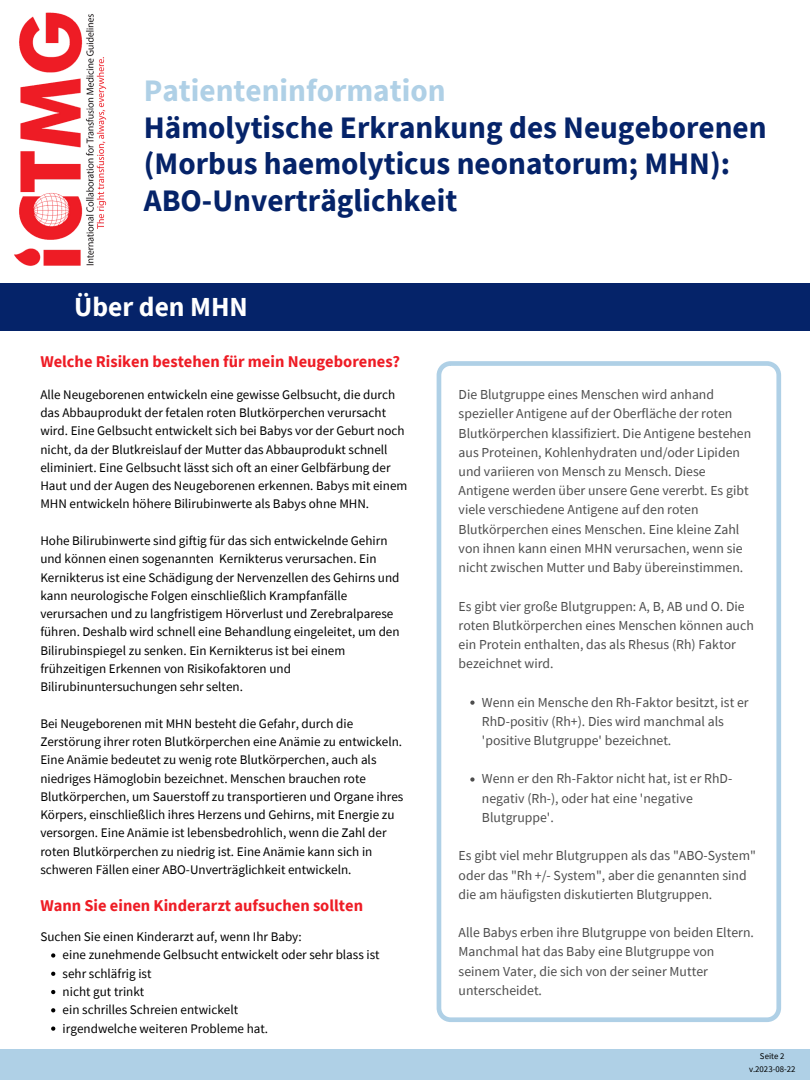
<style>
.page{position:relative;width:810px;height:1080px;background:#fff}
.page>*{position:absolute;margin:0;border:0;box-sizing:border-box;transform-origin:0 0}
.t1{font:700 31.25px/36.6px "Source Sans Pro";color:#052369}
.t2{font:700 31.25px "Source Sans Pro";color:#afd0e6}
.t3{font:700 27.5px "Source Sans Pro";color:#fff}
.t4{font:700 16.44px "Source Sans Pro";color:#ee1c25}
.t5{font:13.75px/19.2px "Source Sans Pro";color:#4d4d4d}
.t6{font:13.12px/18.2px "Source Sans Pro";color:#000}
.t7{font:8.75px "Source Sans Pro";color:#000}
</style>
<div class="page">
<div style="left:0;top:283px;width:810px;height:47px;background:#052369"></div>
<div style="left:0;top:1050px;width:810px;height:30px;background:#afd0e6"></div>
<svg style="left:437px;top:361px;width:344px;height:661px"></svg>
<svg style="left:51px;top:953px;width:4px;height:5px"></svg>
<svg style="left:51px;top:972px;width:4px;height:4px"></svg>
<svg style="left:51px;top:990px;width:4px;height:4px"></svg>
<svg style="left:51px;top:1008px;width:4px;height:4px"></svg>
<svg style="left:51px;top:1027px;width:4px;height:4px"></svg>
<svg style="left:470px;top:701px;width:5px;height:4px"></svg>
<svg style="left:470px;top:777px;width:5px;height:5px"></svg>
<img style="left:14px;top:12px;width:93px;height:254px">
<p class="t2" style="left:144px;top:70px;width:303px">Patienteninformation</p>
<p class="t1" style="left:144px;top:108px;width:624px">Hämolytische Erkrankung des Neugeborenen (Morbus haemolyticus neonatorum; MHN):</p>
<p class="t1" style="left:144px;top:182px;width:315px">ABO-Unverträglichkeit</p>
<p class="t3" style="left:74px;top:289px;width:175px">Über den MHN</p>
<p class="t4" style="left:40px;top:351px;width:361px">Welche Risiken bestehen für mein Neugeborenes?</p>
<p class="t6" style="left:40px;top:385px;width:369px">Alle Neugeborenen entwickeln eine gewisse Gelbsucht, die durch das Abbauprodukt der fetalen roten Blutkörperchen verursacht wird. Eine Gelbsucht entwickelt sich bei Babys vor der Geburt noch nicht, da der Blutkreislauf der Mutter das Abbauprodukt schnell eliminiert. Eine Gelbsucht lässt sich oft an einer Gelbfärbung der Haut und der Augen des Neugeborenen erkennen. Babys mit einem MHN entwickeln höhere Bilirubinwerte als Babys ohne MHN.</p>
<p class="t6" style="left:40px;top:531px;width:361px">Hohe Bilirubinwerte sind giftig für das sich entwickelnde Gehirn und können einen sogenannten Kernikterus verursachen. Ein Kernikterus ist eine Schädigung der Nervenzellen des Gehirns und kann neurologische Folgen einschließlich Krampfanfälle verursachen und zu langfristigem Hörverlust und Zerebralparese führen. Deshalb wird schnell eine Behandlung eingeleitet, um den Bilirubinspiegel zu senken. Ein Kernikterus ist bei einem frühzeitigen Erkennen von Risikofaktoren und Bilirubinuntersuchungen sehr selten.</p>
<p class="t6" style="left:40px;top:714px;width:365px">Bei Neugeborenen mit MHN besteht die Gefahr, durch die Zerstörung ihrer roten Blutkörperchen eine Anämie zu entwickeln.<br>Eine Anämie bedeutet zu wenig rote Blutkörperchen, auch als niedriges Hämoglobin bezeichnet. Menschen brauchen rote Blutkörperchen, um Sauerstoff zu transportieren und Organe ihres Körpers, einschließlich ihres Herzens und Gehirns, mit Energie zu versorgen. Eine Anämie ist lebensbedrohlich, wenn die Zahl der roten Blutkörperchen zu niedrig ist. Eine Anämie kann sich in schweren Fällen einer ABO-Unverträglichkeit entwickeln.</p>
<p class="t4" style="left:40px;top:895px;width:324px">Wann Sie einen Kinderarzt aufsuchen sollten</p>
<p class="t6" style="left:63px;top:946px;width:319px">eine zunehmende Gelbsucht entwickelt oder sehr blass ist</p>
<p class="t6" style="left:63px;top:964px;width:90px">sehr schläfrig ist</p>
<p class="t6" style="left:63px;top:982px;width:83px">nicht gut trinkt</p>
<p class="t6" style="left:63px;top:1001px;width:177px">ein schrilles Schreien entwickelt</p>
<p class="t6" style="left:63px;top:1019px;width:207px">irgendwelche weiteren Probleme hat.</p>
<p class="t6" style="left:40px;top:927px;width:263px">Suchen Sie einen Kinderarzt auf, wenn Ihr Baby:</p>
<p class="t5" style="left:459px;top:385px;width:294px">Die Blutgruppe eines Menschen wird anhand spezieller Antigene auf der Oberfläche der roten Blutkörperchen klassifiziert. Die Antigene bestehen aus Proteinen, Kohlenhydraten und/oder Lipiden und variieren von Mensch zu Mensch. Diese Antigene werden über unsere Gene vererbt. Es gibt viele verschiedene Antigene auf den roten Blutkörperchen eines Menschen. Eine kleine Zahl von ihnen kann einen MHN verursachen, wenn sie nicht zwischen Mutter und Baby übereinstimmen.</p>
<p class="t5" style="left:459px;top:596px;width:297px">Es gibt vier große Blutgruppen: A, B, AB und O. Die roten Blutkörperchen eines Menschen können auch ein Protein enthalten, das als Rhesus (Rh) Faktor bezeichnet wird.</p>
<p class="t5" style="left:482px;top:692px;width:268px">Wenn ein Mensche den Rh-Faktor besitzt, ist er<br>RhD-positiv (Rh+). Dies wird manchmal als 'positive Blutgruppe' bezeichnet.</p>
<p class="t5" style="left:482px;top:769px;width:252px">Wenn er den Rh-Faktor nicht hat, ist er RhD&shy;negativ (Rh-), oder hat eine 'negative<br>Blutgruppe'.</p>
<p class="t5" style="left:459px;top:846px;width:299px">Es gibt viel mehr Blutgruppen als das "ABO-System" oder das "Rh +/- System", aber die genannten sind die am häufigsten diskutierten Blutgruppen.</p>
<p class="t5" style="left:459px;top:923px;width:297px">Alle Babys erben ihre Blutgruppe von beiden Eltern.<br>Manchmal hat das Baby eine Blutgruppe von seinem Vater, die sich von der seiner Mutter unterscheidet.</p>
<p class="t7" style="left:760px;top:1051px;width:26px">Seite 2</p>
<p class="t7" style="left:749px;top:1063px;width:48px">v.2023-08-22</p>
</div>
